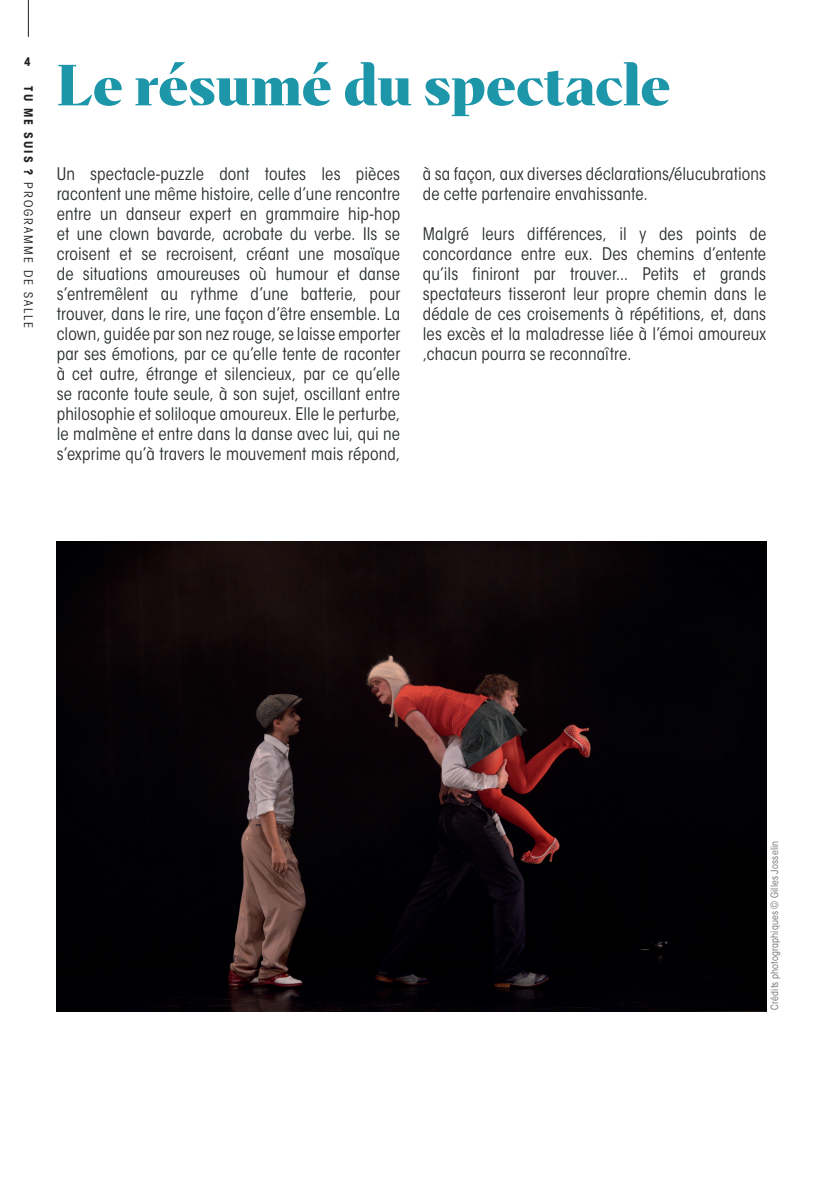
<style>
.page{position:relative;width:823px;height:1191px;background:#fff}
.page>*{position:absolute;margin:0;border:0;box-sizing:border-box;transform-origin:0 0}
.t1{font:900 54px "Abstract";letter-spacing:-.01em;color:#1e96a9}
.t2{font:condensed 17.2px/20px "ITC Avant Garde Std";letter-spacing:.01em;color:#2a2e30;text-align:justify}
.t3{font:condensed 12px "Avant Garde";letter-spacing:.165em;color:#231f20}
.t4{font:700 condensed 12px "Avant Garde";color:#231f20}
.t5{font:condensed 10px "ITC Avant Garde Std";letter-spacing:.02em;color:#6c6d70}
.s1{font-weight:700}
</style>
<div class="page">
<hr style="left:28px;top:0;width:1px;height:37px;background:#231f20">
<img style="left:57px;top:541px;width:708px;height:470px">
<p class="t4" style="left:24px;top:54px;width:8px">4</p>
<p class="t3" style="left:36px;top:86px;width:243px;rotate:90deg"><span class="s1">TU ME SUIS ?</span> PROGRAMME DE SALLE</p>
<h1 class="t1" style="left:57px;top:51px;width:615px">Le résumé du spectacle</h1>
<p class="t2" style="left:57px;top:164px;width:345px">Un spectacle-puzzle dont toutes les pièces racontent une même histoire, celle d’une rencontre entre un danseur expert en grammaire hip-hop et une clown bavarde, acrobate du verbe. Ils se croisent et se recroisent, créant une mosaïque de situations amoureuses où humour et danse s’entremêlent au rythme d’une batterie, pour trouver, dans le rire, une façon d’être ensemble. La clown, guidée par son nez rouge, se laisse emporter par ses émotions, par ce qu’elle tente de raconter à cet autre, étrange et silencieux, par ce qu’elle se raconte toute seule, à son sujet, oscillant entre philosophie et soliloque amoureux. Elle le perturbe, le malmène et entre dans la danse avec lui, qui ne s’exprime qu’à travers le mouvement mais répond,</p>
<p class="t2" style="left:422px;top:164px;width:344px">à sa façon, aux diverses déclarations/élucubrations de cette partenaire envahissante.</p>
<p class="t2" style="left:422px;top:224px;width:345px">Malgré leurs différences, il y des points de concordance entre eux. Des chemins d’entente qu’ils finiront par trouver... Petits et grands spectateurs tisseront leur propre chemin dans le dédale de ces croisements à répétitions, et, dans les excès et la maladresse liée à l’émoi amoureux ,chacun pourra se reconnaître.</p>
<p class="t5" style="left:768px;top:1009px;width:170px;rotate:-90deg">Crédits photographiques © Gilles Josselin</p>
</div>
